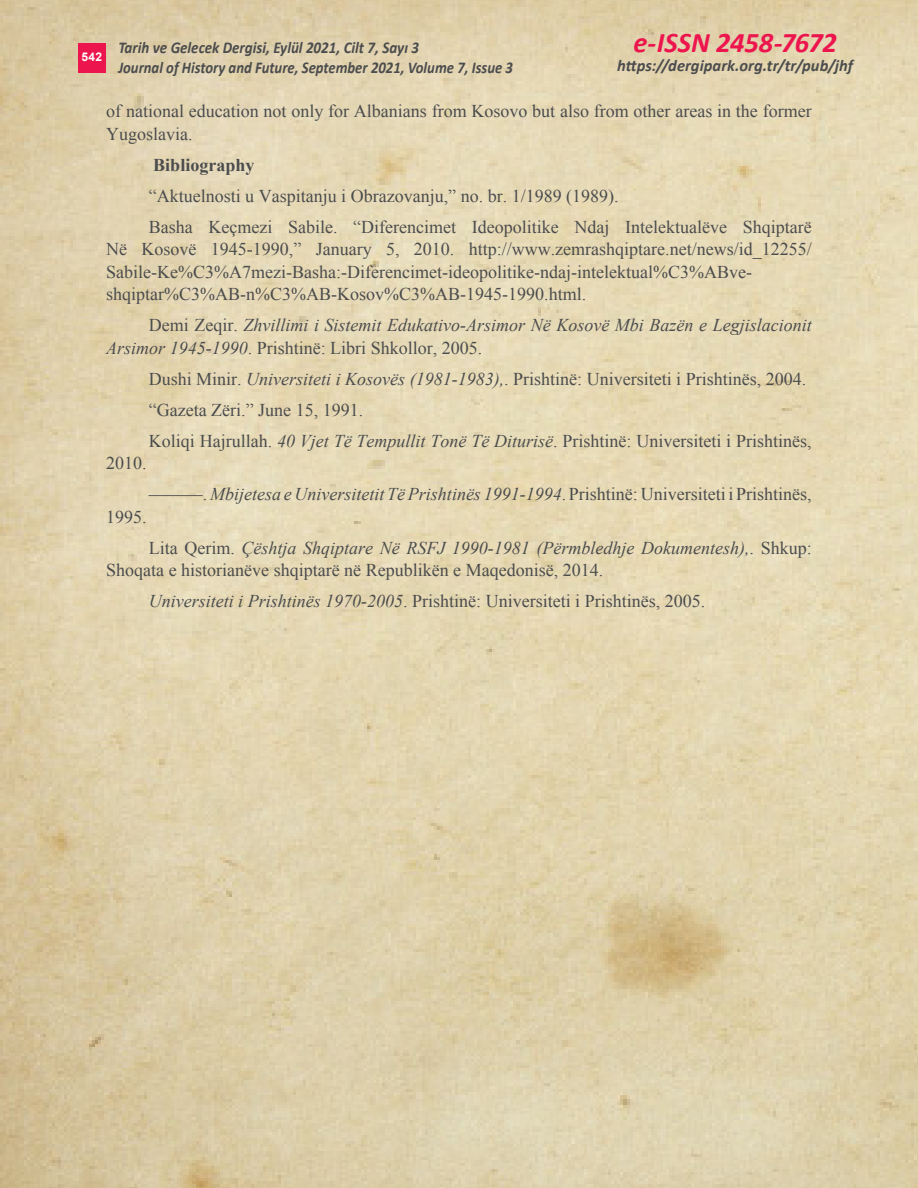
<style>
.page{position:relative;width:918px;height:1188px;background:#fff}
.page>*{position:absolute;margin:0;border:0;box-sizing:border-box;transform-origin:0 0}
.t1{font:italic 700 28.5px "Calibri";letter-spacing:-.005em;color:#ed154d}
.ANA_METİN_STİLİ_TEK{font:18px/22.5px "Times New Roman";color:#4b4c4d}
.ANA_METİN_STİLİ_TEK-2{font:italic 18px/22.5px "Times New Roman";color:#4b4c4d}
.ANA_METİN_STİLİ_TEK-3{font:700 18px "Times New Roman";color:#4b4c4d}
.t2{font:italic 700 16.5px/19.8px "Calibri";color:#4b4c4d;scale:.91 1}
.t3{font:italic 700 16.5px "Calibri";color:#4b4c4d}
.t4{font:700 12px "Arial";color:#fff}
.s1{font-style:normal}
.s2{font-style:italic}
</style>
<div class="page">
<img style="left:0;top:0;width:918px;height:1188px">
<div style="left:78px;top:43px;width:28px;height:29px;background:#ed154d"></div>
<p class="t4" style="left:81px;top:49px;width:22px">542</p>
<p class="t2" style="left:118px;top:37px;width:435px">Tarih ve Gelecek Dergisi, Eylül 2021, Cilt 7, Sayı 3<br>Journal of History and Future, September 2021, Volume 7, Issue 3</p>
<h1 class="t1" style="left:633px;top:22px;width:205px">e-ISSN 2458-7672</h1>
<p class="t3" style="left:617px;top:54px;width:237px">https://dergipark.org.tr/tr/pub/jhf</p>
<p class="ANA_METİN_STİLİ_TEK" style="left:106px;top:99px;width:707px">of national education not only for Albanians from Kosovo but also from other areas in the former<br>Yugoslavia.</p>
<p class="ANA_METİN_STİLİ_TEK-3" style="left:153px;top:152px;width:103px">Bibliography</p>
<p class="ANA_METİN_STİLİ_TEK" style="left:149px;top:184px;width:471px">“Aktuelnosti u Vaspitanju i Obrazovanju,” no. br. 1/1989 (1989).</p>
<p class="ANA_METİN_STİLİ_TEK" style="left:106px;top:215px;width:707px;text-indent:43px">Basha Keçmezi Sabile. “Diferencimet Ideopolitike Ndaj Intelektualëve Shqiptarë Në Kosovë 1945-1990,” January 5, 2010. http://www.zemrashqiptare.net/news/id_12255/ Sabile-Ke%C3%A7mezi-Basha:-Diferencimet-ideopolitike-ndaj-intelektual%C3%ABve&shy;shqiptar%C3%AB-n%C3%AB-Kosov%C3%AB-1945-1990.html.</p>
<p class="ANA_METİN_STİLİ_TEK-2" style="left:106px;top:314px;width:707px;text-indent:43px"><span class="s1">Demi Zeqir.</span> Zhvillimi i Sistemit Edukativo-Arsimor Në Kosovë Mbi Bazën e Legjislacionit<br>Arsimor 1945-1990<span class="s1">. Prishtinë: Libri Shkollor, 2005.</span></p>
<p class="ANA_METİN_STİLİ_TEK" style="left:149px;top:367px;width:659px">Dushi Minir. <span class="s2">Universiteti i Kosovës (1981-1983),</span>. Prishtinë: Universiteti i Prishtinës, 2004.</p>
<p class="ANA_METİN_STİLİ_TEK" style="left:149px;top:398px;width:216px">“Gazeta Zëri.” June 15, 1991.</p>
<p class="ANA_METİN_STİLİ_TEK" style="left:149px;top:429px;width:664px">Koliqi Hajrullah. <span class="s2">40 Vjet Të Tempullit Tonë Të Diturisë</span>. Prishtinë: Universiteti i Prishtinës,</p>
<p class="ANA_METİN_STİLİ_TEK" style="left:106px;top:451px;width:42px">2010.</p>
<p class="ANA_METİN_STİLİ_TEK-2" style="left:149px;top:483px;width:664px"><span class="s1">———.</span> Mbijetesa e Universitetit Të Prishtinës 1991-1994<span class="s1">. Prishtinë: Universiteti i Prishtinës,</span></p>
<p class="ANA_METİN_STİLİ_TEK" style="left:106px;top:505px;width:42px">1995.</p>
<p class="ANA_METİN_STİLİ_TEK" style="left:106px;top:536px;width:707px;text-indent:43px">Lita Qerim. <span class="s2">Çështja Shqiptare Në RSFJ 1990-1981 (Përmbledhje Dokumentesh),</span>. Shkup:<br>Shoqata e historianëve shqiptarë në Republikën e Maqedonisë, 2014.</p>
<p class="ANA_METİN_STİLİ_TEK" style="left:149px;top:589px;width:558px"><span class="s2">Universiteti i Prishtinës 1970-2005</span>. Prishtinë: Universiteti i Prishtinës, 2005.</p>
</div>
